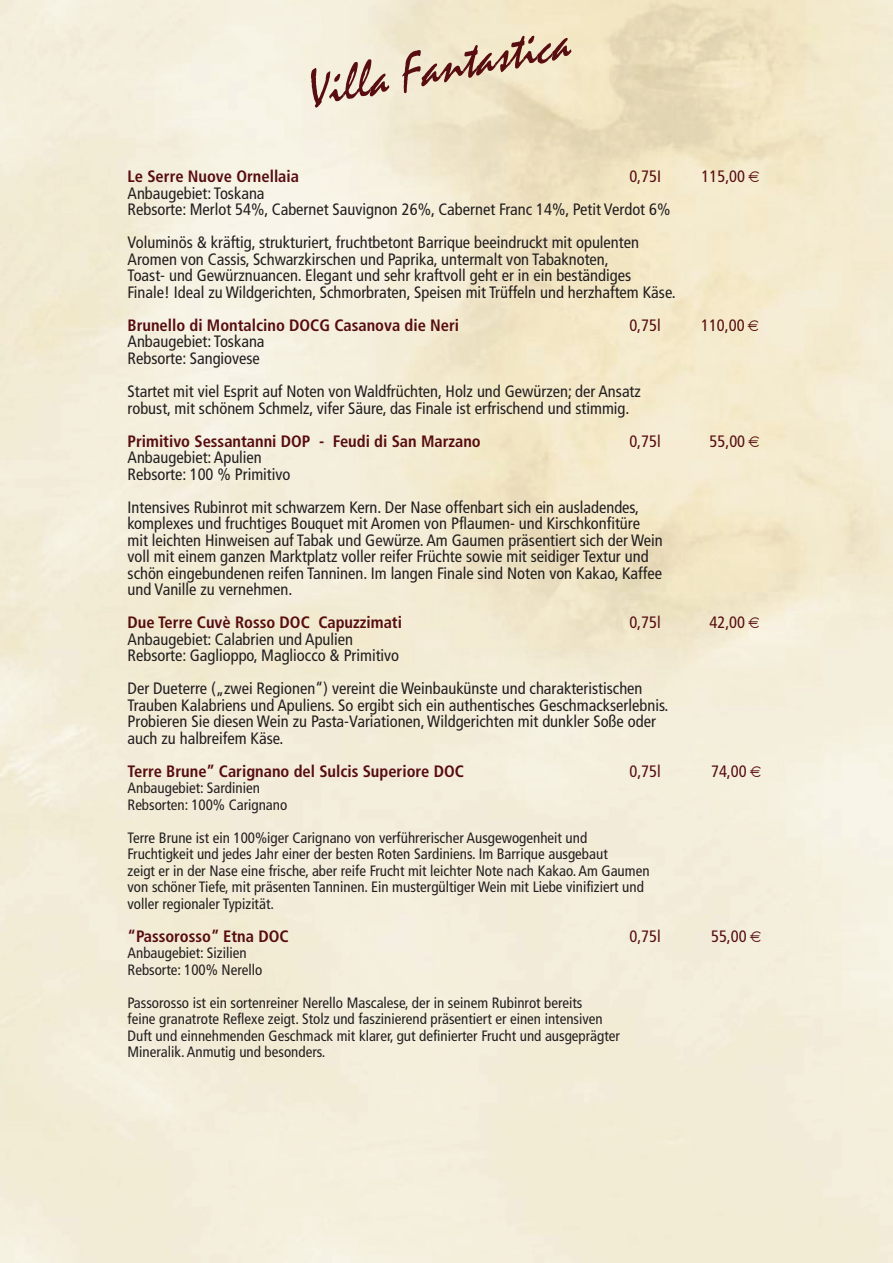
<style>
.page{position:relative;width:893px;height:1263px;background:#fff}
.page>*{position:absolute;margin:0;border:0;box-sizing:border-box;transform-origin:0 0}
.t1{font:condensed 16.5px/16.5px "Frutiger";color:#231f20}
.t2{font:700 condensed 16.5px "Frutiger";color:#570d10}
.t3{font:condensed 16.5px "Frutiger";color:#570d10}
.t4{font:condensed 15px/16.5px "Frutiger";color:#231f20}
</style>
<div class="page">
<svg style="left:311px;top:59px;width:78px;height:49px;background:#ccb5a8"></svg>
<svg style="left:402px;top:36px;width:169px;height:57px;background:#d6c0a9"></svg>
<svg style="left:748px;top:172px;width:11px;height:10px"></svg>
<svg style="left:748px;top:320px;width:10px;height:11px"></svg>
<svg style="left:748px;top:436px;width:11px;height:10px"></svg>
<svg style="left:748px;top:617px;width:11px;height:11px"></svg>
<svg style="left:750px;top:766px;width:11px;height:10px"></svg>
<svg style="left:750px;top:931px;width:11px;height:10px"></svg>
<p class="t2" style="left:128px;top:170px;width:173px">Le Serre Nuove Ornellaia</p>
<p class="t3" style="left:629px;top:170px;width:33px">0,75I</p>
<p class="t3" style="left:702px;top:170px;width:45px">115,00</p>
<p class="t1" style="left:128px;top:186px;width:544px">Anbaugebiet: Toskana<br>Rebsorte: Merlot 54%, Cabernet Sauvignon 26%, Cabernet Franc 14%, Petit Verdot 6%</p>
<p class="t1" style="left:128px;top:236px;width:550px">Voluminös &amp; kräftig, strukturiert, fruchtbetont Barrique beeindruckt mit opulenten Aromen von Cassis, Schwarzkirschen und Paprika, untermalt von Tabaknoten,<br>Toast- und Gewürznuancen. Elegant und sehr kraftvoll geht er in ein beständiges Finale! Ideal zu Wildgerichten, Schmorbraten, Speisen mit Trüffeln und herzhaftem Käse.</p>
<p class="t2" style="left:128px;top:319px;width:333px">Brunello di Montalcino DOCG Casanova die Neri</p>
<p class="t3" style="left:629px;top:319px;width:33px">0,75l</p>
<p class="t3" style="left:701px;top:319px;width:45px">110,00</p>
<p class="t1" style="left:128px;top:335px;width:139px">Anbaugebiet: Toskana<br>Rebsorte: Sangiovese</p>
<p class="t1" style="left:128px;top:384px;width:515px">Startet mit viel Esprit auf Noten von Waldfrüchten, Holz und Gewürzen; der Ansatz robust, mit schönem Schmelz, vifer Säure, das Finale ist erfrischend und stimmig.</p>
<p class="t2" style="left:128px;top:434px;width:355px">Primitivo Sessantanni DOP - Feudi di San Marzano</p>
<p class="t3" style="left:629px;top:434px;width:33px">0,75l</p>
<p class="t3" style="left:710px;top:434px;width:37px">55,00</p>
<p class="t1" style="left:128px;top:450px;width:164px">Anbaugebiet: Apulien<br>Rebsorte: 100 % Primitivo</p>
<p class="t1" style="left:128px;top:500px;width:537px">Intensives Rubinrot mit schwarzem Kern. Der Nase offenbart sich ein ausladendes, komplexes und fruchtiges Bouquet mit Aromen von Pflaumen- und Kirschkonfitüre mit leichten Hinweisen auf Tabak und Gewürze. Am Gaumen präsentiert sich der Wein voll mit einem ganzen Marktplatz voller reifer Früchte sowie mit seidiger Textur und schön eingebundenen reifen Tanninen. Im langen Finale sind Noten von Kakao, Kaffee und Vanille zu vernehmen.</p>
<p class="t2" style="left:128px;top:616px;width:276px">Due Terre Cuvè Rosso DOC Capuzzimati</p>
<p class="t3" style="left:629px;top:616px;width:33px">0,75l</p>
<p class="t3" style="left:709px;top:616px;width:37px">42,00</p>
<p class="t1" style="left:128px;top:632px;width:273px">Anbaugebiet: Calabrien und Apulien<br>Rebsorte: Gaglioppo, Magliocco &amp; Primitivo</p>
<p class="t1" style="left:128px;top:681px;width:542px">Der Dueterre („zwei Regionen“) vereint die Weinbaukünste und charakteristischen Trauben Kalabriens und Apuliens. So ergibt sich ein authentisches Geschmackserlebnis.<br>Probieren Sie diesen Wein zu Pasta-Variationen, Wildgerichten mit dunkler Soße oder auch zu halbreifem Käse.</p>
<p class="t2" style="left:128px;top:764px;width:338px">Terre Brune” Carignano del Sulcis Superiore DOC</p>
<p class="t3" style="left:629px;top:764px;width:33px">0,75l</p>
<p class="t3" style="left:711px;top:764px;width:37px">74,00</p>
<p class="t4" style="left:128px;top:781px;width:161px">Anbaugebiet: Sardinien<br>Rebsorten: 100% Carignano</p>
<p class="t4" style="left:128px;top:830px;width:523px">Terre Brune ist ein 100%iger Carignano von verführerischer Ausgewogenheit und Fruchtigkeit und jedes Jahr einer der besten Roten Sardiniens. Im Barrique ausgebaut<br>zeigt er in der Nase eine frische, aber reife Frucht mit leichter Note nach Kakao. Am Gaumen von schöner Tiefe, mit präsenten Tanninen. Ein mustergültiger Wein mit Liebe vinifiziert und voller regionaler Typizität.</p>
<p class="t2" style="left:128px;top:929px;width:163px">“Passorosso” Etna DOC</p>
<p class="t3" style="left:629px;top:929px;width:33px">0,75l</p>
<p class="t3" style="left:711px;top:929px;width:37px">55,00</p>
<p class="t4" style="left:128px;top:946px;width:136px">Anbaugebiet: Sizilien<br>Rebsorte: 100% Nerello</p>
<p class="t4" style="left:128px;top:995px;width:494px">Passorosso ist ein sortenreiner Nerello Mascalese, der in seinem Rubinrot bereits<br>feine granatrote Reflexe zeigt. Stolz und faszinierend präsentiert er einen intensiven Duft und einnehmenden Geschmack mit klarer, gut definierter Frucht und ausgeprägter Mineralik. Anmutig und besonders.</p>
</div>
